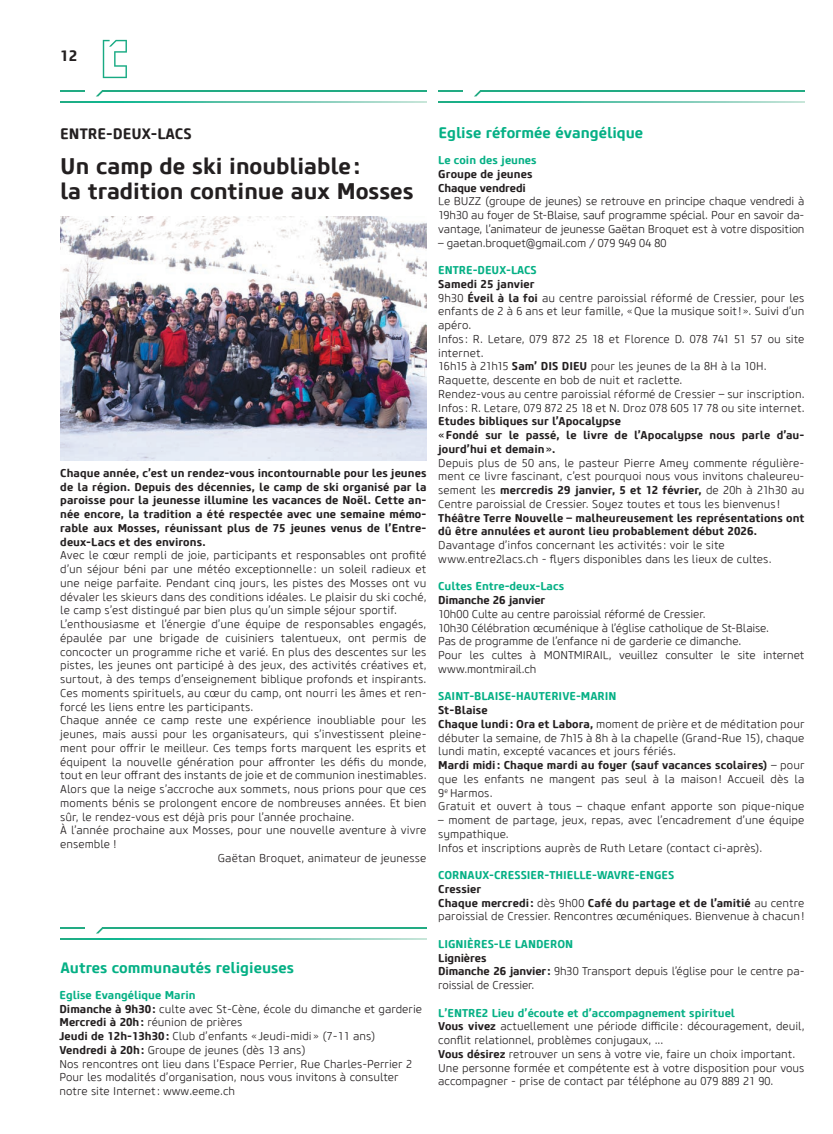
<style>
.page{position:relative;width:833px;height:1134px;background:#fff}
.page>*{position:absolute;margin:0;border:0;box-sizing:border-box;transform-origin:0 0}
.t1{font:700 22.5px/25px "Core Sans M65";color:#231f20}
.t2{font:700 15px "Core Sans M65";color:#05b085}
.t3{font:700 15px "Core Sans M65";color:#231f20}
.t4{font:300 11.25px/13.8px "Core Sans M35";color:#231f20}
.t5{font:700 11.25px/13.8px "Core Sans M65";letter-spacing:.005em;color:#231f20}
.t6{font:700 11.25px "Core Sans M65";color:#05b085}
.s1{font-family:"Core Sans M65";font-weight:700}
.s2{font-family:"Core Sans M35";font-weight:300}
</style>
<div class="page">
<svg style="left:60px;top:101px;width:366px;height:2px"></svg>
<hr style="left:102px;top:90px;width:324px;height:2px;background:#22ab83">
<hr style="left:60px;top:90px;width:25px;height:2px;background:#22ab83">
<svg style="left:96px;top:90px;width:7px;height:6px"></svg>
<svg style="left:438px;top:101px;width:366px;height:2px"></svg>
<hr style="left:480px;top:90px;width:324px;height:2px;background:#22ab83">
<hr style="left:438px;top:90px;width:25px;height:2px;background:#22ab83">
<svg style="left:474px;top:90px;width:7px;height:6px"></svg>
<svg style="left:103px;top:40px;width:24px;height:38px"></svg>
<svg style="left:60px;top:938px;width:366px;height:2px"></svg>
<hr style="left:102px;top:927px;width:324px;height:2px;background:#22ab83">
<hr style="left:60px;top:927px;width:25px;height:2px;background:#22ab83">
<svg style="left:96px;top:927px;width:7px;height:6px"></svg>
<img style="left:60px;top:217px;width:366px;height:244px">
<h2 class="t3" style="left:60px;top:46px;width:19px">12</h2>
<h2 class="t3" style="left:60px;top:124px;width:133px">ENTRE-DEUX-LACS</h2>
<h1 class="t1" style="left:60px;top:154px;width:355px">Un camp de ski inoubliable:<br>la tradition continue aux Mosses</h1>
<p class="t5" style="left:60px;top:466px;width:368px;text-align:justify">Chaque année, c’est un rendez-vous incontournable pour les jeunes de la région. Depuis des décennies, le camp de ski organisé par la paroisse pour la jeunesse illumine les vacances de Noël. Cette an&shy;née encore, la tradition a été respectée avec une semaine mémo&shy;rable aux Mosses, réunissant plus de 75 jeunes venus de l’Entre&shy;deux-Lacs et des environs.</p>
<p class="t4" style="left:60px;top:549px;width:368px">Avec le cœur rempli de joie, participants et responsables ont profité</p>
<p class="t4" style="left:60px;top:562px;width:368px">d’un séjour béni par une météo exceptionnelle: un soleil radieux et</p>
<p class="t4" style="left:60px;top:576px;width:368px">une neige parfaite. Pendant cinq jours, les pistes des Mosses ont vu</p>
<p class="t4" style="left:60px;top:590px;width:368px">dévaler les skieurs dans des conditions idéales. Le plaisir du ski coché,</p>
<p class="t4" style="left:60px;top:604px;width:338px">le camp s’est distingué par bien plus qu’un simple séjour sportif.</p>
<p class="t4" style="left:60px;top:617px;width:368px">L’enthousiasme et l’énergie d’une équipe de responsables engagés,</p>
<p class="t4" style="left:60px;top:631px;width:368px">épaulée par une brigade de cuisiniers talentueux, ont permis de</p>
<p class="t4" style="left:60px;top:645px;width:368px">concocter un programme riche et varié. En plus des descentes sur les</p>
<p class="t4" style="left:60px;top:659px;width:368px">pistes, les jeunes ont participé à des jeux, des activités créatives et,</p>
<p class="t4" style="left:60px;top:672px;width:368px">surtout, à des temps d’enseignement biblique profonds et inspirants.</p>
<p class="t4" style="left:60px;top:686px;width:368px">Ces moments spirituels, au cœur du camp, ont nourri les âmes et ren-</p>
<p class="t4" style="left:60px;top:700px;width:195px">forcé les liens entre les participants.</p>
<p class="t4" style="left:60px;top:714px;width:368px">Chaque année ce camp reste une expérience inoubliable pour les</p>
<p class="t4" style="left:60px;top:727px;width:368px">jeunes, mais aussi pour les organisateurs, qui s’investissent pleine-</p>
<p class="t4" style="left:60px;top:741px;width:368px">ment pour offrir le meilleur. Ces temps forts marquent les esprits et</p>
<p class="t4" style="left:60px;top:755px;width:368px">équipent la nouvelle génération pour affronter les défis du monde,</p>
<p class="t4" style="left:60px;top:769px;width:368px">tout en leur offrant des instants de joie et de communion inestimables.</p>
<p class="t4" style="left:60px;top:782px;width:368px">Alors que la neige s’accroche aux sommets, nous prions pour que ces</p>
<p class="t4" style="left:60px;top:796px;width:368px">moments bénis se prolongent encore de nombreuses années. Et bien</p>
<p class="t4" style="left:60px;top:810px;width:295px">sûr, le rendez-vous est déjà pris pour l’année prochaine.</p>
<p class="t4" style="left:60px;top:824px;width:368px">À l’année prochaine aux Mosses, pour une nouvelle aventure à vivre</p>
<p class="t4" style="left:60px;top:837px;width:58px">ensemble !</p>
<p class="t4" style="left:218px;top:851px;width:210px">Gaëtan Broquet, animateur de jeunesse</p>
<h2 class="t2" style="left:60px;top:958px;width:235px">Autres communautés religieuses</h2>
<p class="t6" style="left:59px;top:987px;width:138px">Eglise Evangélique Marin</p>
<p class="t4" style="left:59px;top:1002px;width:364px"><span class="s1">Dimanche à 9h30:</span> culte avec St-Cène, école du dimanche et garderie <span class="s1">Mercredi à 20h:</span> réunion de prières<br><span class="s1">Jeudi de 12h-13h30:</span> Club d’enfants «Jeudi-midi» (7-11 ans)<br><span class="s1">Vendredi à 20h:</span> Groupe de jeunes (dès 13 ans)<br>Nos rencontres ont lieu dans l’Espace Perrier, Rue Charles-Perrier 2<br>Pour les modalités d’organisation, nous vous invitons à consulter notre site Internet : www.eeme.ch</p>
<h2 class="t2" style="left:438px;top:123px;width:206px">Eglise réformée évangélique</h2>
<p class="t6" style="left:438px;top:153px;width:100px">Le coin des jeunes</p>
<p class="t5" style="left:438px;top:167px;width:96px">Groupe de jeunes<br>Chaque vendredi</p>
<p class="t4" style="left:438px;top:195px;width:368px;text-align:justify">Le BUZZ (groupe de jeunes) se retrouve en principe chaque vendredi à 19h30 au foyer de St-Blaise, sauf programme spécial. Pour en savoir da&shy;vantage, l’animateur de jeunesse Gaëtan Broquet est à votre disposition</p>
<p class="t4" style="left:438px;top:236px;width:230px">– gaetan.broquet@gmail.com / 079 949 04 80</p>
<p class="t6" style="left:438px;top:263px;width:100px">ENTRE-DEUX-LACS</p>
<p class="t5" style="left:438px;top:277px;width:98px">Samedi 25 janvier</p>
<p class="t4" style="left:438px;top:291px;width:368px">9h30 <span class="s1">Éveil à la foi</span> au centre paroissial réformé de Cressier, pour les enfants de 2 à 6 ans et leur famille, «Que la musique soit !». Suivi d’un apéro.<br>Infos : R. Letare, 079 872 25 18 et Florence D. 078 741 51 57 ou site internet.<br>16h15 à 21h15 <span class="s1">Sam’ DIS DIEU</span> pour les jeunes de la 8H à la 10H.<br>Raquette, descente en bob de nuit et raclette.<br>Rendez-vous au centre paroissial réformé de Cressier – sur inscription.<br>Infos : R. Letare, 079 872 25 18 et N. Droz 078 605 17 78 ou site internet.</p>
<p class="t5" style="left:438px;top:415px;width:368px">Etudes bibliques sur l’Apocalypse<br>«Fondé sur le passé, le livre de l’Apocalypse nous parle d’au&shy;jourd’hui et demain».</p>
<p class="t4" style="left:438px;top:456px;width:368px">Depuis plus de 50 ans, le pasteur Pierre Amey commente régulière&shy;ment ce livre fascinant, c’est pourquoi nous vous invitons chaleureu-</p>
<p class="t5" style="left:438px;top:483px;width:368px"><span class="s2">sement les</span> mercredis 29 janvier, 5 et 12 février, <span class="s2">de 20h à 21h30 au</span></p>
<p class="t4" style="left:438px;top:497px;width:343px">Centre paroissial de Cressier. Soyez toutes et tous les bienvenus !</p>
<p class="t5" style="left:438px;top:511px;width:368px">Théâtre Terre Nouvelle – malheureusement les représentations ont dû être annulées et auront lieu probablement début 2026.</p>
<p class="t4" style="left:438px;top:539px;width:335px">Davantage d’infos concernant les activités : voir le site www.entre2lacs.ch - flyers disponibles dans les lieux de cultes.</p>
<p class="t6" style="left:438px;top:579px;width:127px">Cultes Entre-deux-Lacs</p>
<p class="t5" style="left:438px;top:593px;width:108px">Dimanche 26 janvier</p>
<p class="t4" style="left:438px;top:607px;width:368px">10h00 Culte au centre paroissial réformé de Cressier.<br>10h30 Célébration œcuménique à l’église catholique de St-Blaise.<br>Pas de programme de l’enfance ni de garderie ce dimanche.<br>Pour les cultes à MONTMIRAIL, veuillez consulter le site internet www.montmirail.ch</p>
<p class="t6" style="left:438px;top:689px;width:180px">SAINT-BLAISE-HAUTERIVE-MARIN</p>
<p class="t5" style="left:438px;top:703px;width:51px">St-Blaise</p>
<p class="t4" style="left:438px;top:717px;width:368px;text-align:justify"><span class="s1">Chaque lundi: Ora et Labora,</span> moment de prière et de méditation pour débuter la semaine, de 7h15 à 8h à la chapelle (Grand-Rue 15), chaque lundi matin, excepté vacances et jours fériés.</p>
<p class="t5" style="left:438px;top:758px;width:368px">Mardi midi: Chaque mardi au foyer (sauf vacances scolaires) <span class="s2">– pour</span></p>
<p class="t4" style="left:438px;top:772px;width:368px">que les enfants ne mangent pas seul à la maison! Accueil dès la<br>9<sup>e</sup> Harmos.<br>Gratuit et ouvert à tous – chaque enfant apporte son pique-nique</p>
<p class="t4" style="left:438px;top:814px;width:368px">– moment de partage, jeux, repas, avec l’encadrement d’une équipe sympathique.<br>Infos et inscriptions auprès de Ruth Letare (contact ci-après).</p>
<p class="t6" style="left:438px;top:868px;width:238px">CORNAUX-CRESSIER-THIELLE-WAVRE-ENGES</p>
<p class="t5" style="left:438px;top:882px;width:368px">Cressier<br>Chaque mercredi: <span class="s2">dès 9h00</span> Café du partage et de l’amitié <span class="s2">au centre</span></p>
<p class="t4" style="left:438px;top:910px;width:368px">paroissial de Cressier. Rencontres œcuméniques. Bienvenue à chacun!</p>
<p class="t6" style="left:438px;top:937px;width:136px">LIGNIÈRES-LE LANDERON</p>
<p class="t5" style="left:438px;top:951px;width:50px">Lignières</p>
<p class="t4" style="left:438px;top:965px;width:368px"><span class="s1">Dimanche 26 janvier:</span> 9h30 Transport depuis l’église pour le centre pa&shy;roissial de Cressier.</p>
<p class="t6" style="left:438px;top:1005px;width:298px">L’ENTRE2 Lieu d’écoute et d’accompagnement spirituel</p>
<p class="t4" style="left:438px;top:1020px;width:368px"><span class="s1">Vous vivez</span> actuellement une période difficile: découragement, deuil, conflit relationnel, problèmes conjugaux, ...<br><span class="s1">Vous désirez</span> retrouver un sens à votre vie, faire un choix important.<br>Une personne formée et compétente est à votre disposition pour vous accompagner - prise de contact par téléphone au 079 889 21 90.</p>
</div>
